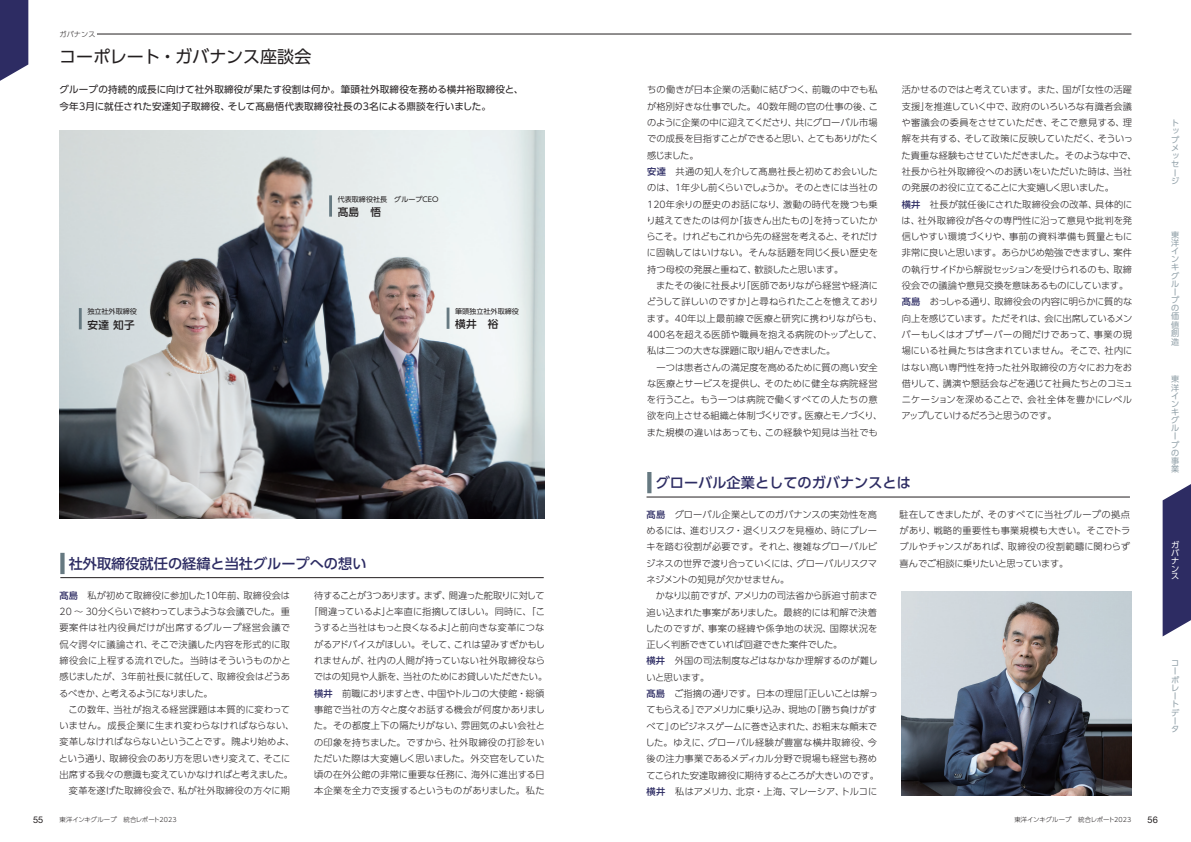
<style>
.page{position:relative;width:1191px;height:842px;background:#fff}
.page>*{position:absolute;margin:0;border:0;box-sizing:border-box;transform-origin:0 0}
.t1{font:17px "UD Shin Go Pro";letter-spacing:-.005em;color:#231f20}
.t2{font:500 14.2px "UD Shin Go Pro";color:#2d2c63}
.t3{font:500 10.6px "UD Shin Go Pro";letter-spacing:.03em;color:#231f20}
.t4{font:9.6px/16.3px "UD Shin Go Pro";letter-spacing:.02em;color:#231f20}
.t5{font:300 9.2px/16.3px "UD Shin Go Pro";letter-spacing:.005em;color:#231f20}
.t6{font:9.2px "Helvetica Neue LT Std";color:#231f20}
.t7{font:8.1px/8.2px "UD Shin Go Pro";color:#91a0a8}
.t8{font:8.1px/7.9px "UD Shin Go Pro";color:#fff;text-align:justify}
.t9{font:7.1px "UD Shin Go Pro";color:#231f20}
.t10{font:300 7.1px "UD Shin Go Pro";letter-spacing:.02em;color:#231f20}
.t11{font:300 6.4px "UD Shin Go Pro";letter-spacing:.005em;color:#231f20}
.s1{font-weight:500;color:#2d2c63}
</style>
<div class="page">
<img style="left:60px;top:130px;width:484px;height:389px">
<hr style="left:329px;top:195px;width:3px;height:22px;background:#667981">
<hr style="left:446px;top:308px;width:3px;height:21px;background:#667981">
<hr style="left:79px;top:308px;width:3px;height:21px;background:#667981">
<div style="left:60px;top:553px;width:5px;height:21px;background:#667981"></div>
<svg style="left:647px;top:472px;width:4px;height:21px"></svg>
<img style="left:901px;top:591px;width:230px;height:204px">
<hr style="left:60px;top:577px;width:484px;height:1px;background:#231f20">
<hr style="left:646px;top:497px;width:484px;height:1px;background:#231f20">
<svg style="left:1162px;top:484px;width:29px;height:152px;background:#474676"></svg>
<hr style="left:97px;top:34px;width:1034px;height:1px;background:#231f20">
<svg style="left:0;top:0;width:28px;height:81px;background:#424172"></svg>
<p class="t10" style="left:59px;top:28px;width:37px">ガバナンス</p>
<h1 class="t1" style="left:59px;top:43px;width:254px">コーポレート・ガバナンス座談会</h1>
<p class="t4" style="left:59px;top:81px;width:465px">グループの持続的成長に向けて社外取締役が果たす役割は何か。筆頭社外取締役を務める横井裕取締役と、今年3月に就任された安達知子取締役、そして髙島悟代表取締役社長の3名による鼎談を行いました。</p>
<p class="t9" style="left:87px;top:306px;width:51px">独立社外取締役</p>
<p class="t3" style="left:87px;top:316px;width:49px">安達 知子</p>
<p class="t9" style="left:338px;top:193px;width:102px">代表取締役社長　グループCEO</p>
<p class="t3" style="left:338px;top:203px;width:45px">髙島　悟</p>
<p class="t9" style="left:455px;top:305px;width:65px">筆頭独立社外取締役</p>
<p class="t3" style="left:455px;top:316px;width:45px">横井　裕</p>
<h2 class="t2" style="left:69px;top:552px;width:299px">社外取締役就任の経緯と当社グループへの想い</h2>
<p class="t5" style="left:59px;top:587px;width:237px"><span class="s1">髙島</span>　私が初めて取締役に参加した10年前、取締役会は<br>20 ～ 30分くらいで終わってしまうような会議でした。重要案件は社内役員だけが出席するグループ経営会議で侃々諤々に議論され、そこで決議した内容を形式的に取締役会に上程する流れでした。当時はそういうものかと感じましたが、3年前社長に就任して、取締役会はどうあるべきか、と考えるようになりました。<br>　この数年、当社が抱える経営課題は本質的に変わっていません。成長企業に生まれ変わらなければならない、変革しなければならないということです。隗より始めよ、という通り、取締役会のあり方を思いきり変えて、そこに出席する我々の意識も変えていかなければと考えました。　変革を遂げた取締役会で、私が社外取締役の方々に期</p>
<p class="t5" style="left:309px;top:587px;width:240px;text-align:center">待することが3つあります。まず、間違った舵取りに対して「間違っているよ」と率直に指摘してほしい。同時に、「こうすると当社はもっと良くなるよ」と前向きな変革につながるアドバイスがほしい。そして、これは望みすぎかもしれませんが、社内の人間が持っていない社外取締役ならではの知見や人脈を、当社のためにお貸しいただきたい。<span class="s1">横井</span>　前職におりますとき、中国やトルコの大使館・総領事館で当社の方々と度々お話する機会が何度かありました。その都度上下の隔たりがない、雰囲気のよい会社との印象を持ちました。ですから、社外取締役の打診をいただいた際は大変嬉しく思いました。外交官をしていた頃の在外公館の非常に重要な任務に、海外に進出する日本企業を全力で支援するというものがありました。私た</p>
<p class="t5" style="left:646px;top:82px;width:237px">ちの働きが日本企業の活動に結びつく、前職の中でも私が格別好きな仕事でした。40数年間の官の仕事の後、このように企業の中に迎えてくださり、共にグローバル市場での成長を目指すことができると思い、とてもありがたく感じました。<br><span class="s1">安達</span>　共通の知人を介して髙島社長と初めてお会いしたのは、1年少し前くらいでしょうか。そのときには当社の<br>120年余りの歴史のお話になり、激動の時代を幾つも乗り越えてきたのは何か「抜きん出たもの」を持っていたからこそ。けれどもこれから先の経営を考えると、それだけに固執してはいけない。そんな話題を同じく長い歴史を持つ母校の発展と重ねて、歓談したと思います。<br>　またその後に社長より「医師でありながら経営や経済にどうして詳しいのですか」と尋ねられたことを憶えております。40年以上最前線で医療と研究に携わりながらも、<br>400名を超える医師や職員を抱える病院のトップとして、私は二つの大きな課題に取り組んできました。<br>　一つは患者さんの満足度を高めるために質の高い安全な医療とサービスを提供し、そのために健全な病院経営を行うこと。もう一つは病院で働くすべての人たちの意欲を向上させる組織と体制づくりです。医療とモノづくり、また規模の違いはあっても、この経験や知見は当社でも</p>
<p class="t5" style="left:901px;top:81px;width:237px">活かせるのではと考えています。また、国が「女性の活躍支援」を推進していく中で、政府のいろいろな有識者会議や審議会の委員をさせていただき、そこで意見する、理解を共有する、そして政策に反映していただく、そういった貴重な経験もさせていただきました。そのような中で、社長から社外取締役へのお誘いをいただいた時は、当社の発展のお役に立てることに大変嬉しく思いました。<br><span class="s1">横井</span>　社長が就任後にされた取締役会の改革、具体的には、社外取締役が各々の専門性に沿って意見や批判を発信しやすい環境づくりや、事前の資料準備も質量ともに非常に良いと思います。あらかじめ勉強できますし、案件の執行サイドから解説セッションを受けられるのも、取締役会での議論や意見交換を意味あるものにしています。<span class="s1">髙島</span>　おっしゃる通り、取締役会の内容に明らかに質的な向上を感じています。ただそれは、会に出席しているメンバーもしくはオブザーバーの間だけであって、事業の現場にいる社員たちは含まれていません。そこで、社内にはない高い専門性を持った社外取締役の方々にお力をお借りして、講演や懇話会などを通じて社員たちとのコミュニケーションを深めることで、会社全体を豊かにレベルアップしていけるだろうと思うのです。</p>
<h2 class="t2" style="left:656px;top:471px;width:257px">グローバル企業としてのガバナンスとは</h2>
<p class="t5" style="left:645px;top:506px;width:235px"><span class="s1">髙島</span>　グローバル企業としてのガバナンスの実効性を高めるには、進むリスク・退くリスクを見極め、時にブレーキを踏む役割が必要です。それと、複雑なグローバルビジネスの世界で渡り合っていくには、グローバルリスクマネジメントの知見が欠かせません。<br>　かなり以前ですが、アメリカの司法省から訴追寸前まで追い込まれた事案がありました。最終的には和解で決着したのですが、事案の経緯や係争地の状況、国際状況を正しく判断できていれば回避できた案件でした。<br><span class="s1">横井</span>　外国の司法制度などはなかなか理解するのが難しいと思います。<br><span class="s1">髙島</span>　ご指摘の通りです。日本の理屈『正しいことは解ってもらえる』でアメリカに乗り込み、現地の『勝ち負けがすべて』のビジネスゲームに巻き込まれた、お粗末な顛末でした。ゆえに、グローバル経験が豊富な横井取締役、今後の注力事業であるメディカル分野で現場も経営も務めてこられた安達取締役に期待するところが大きいのです。<span class="s1">横井</span>　私はアメリカ、北京・上海、マレーシア、トルコに</p>
<p class="t5" style="left:899px;top:506px;width:232px;text-align:justify">駐在してきましたが、そのすべてに当社グループの拠点があり、戦略的重要性も事業規模も大きい。そこでトラブルやチャンスがあれば、取締役の役割範疇に関わらず喜んでご相談に乗りたいと思っています。</p>
<p class="t6" style="left:33px;top:814px;width:12px">55</p>
<p class="t6" style="left:1147px;top:814px;width:12px">56</p>
<p class="t11" style="left:60px;top:814px;width:119px">東洋インキグループ　統合レポート2023</p>
<p class="t11" style="left:1014px;top:814px;width:119px">東洋インキグループ　統合レポート2023</p>
<p class="t7" style="left:1171px;top:119px;width:10px">トップメッセージ</p>
<p class="t7" style="left:1171px;top:230px;width:10px">東洋インキグループの価値創造</p>
<p class="t7" style="left:1171px;top:375px;width:10px">東洋インキグループの事業</p>
<p class="t8" style="left:1171px;top:540px;width:10px">ガバナンス</p>
<p class="t7" style="left:1171px;top:659px;width:10px">コーポレートデータ</p>
</div>
